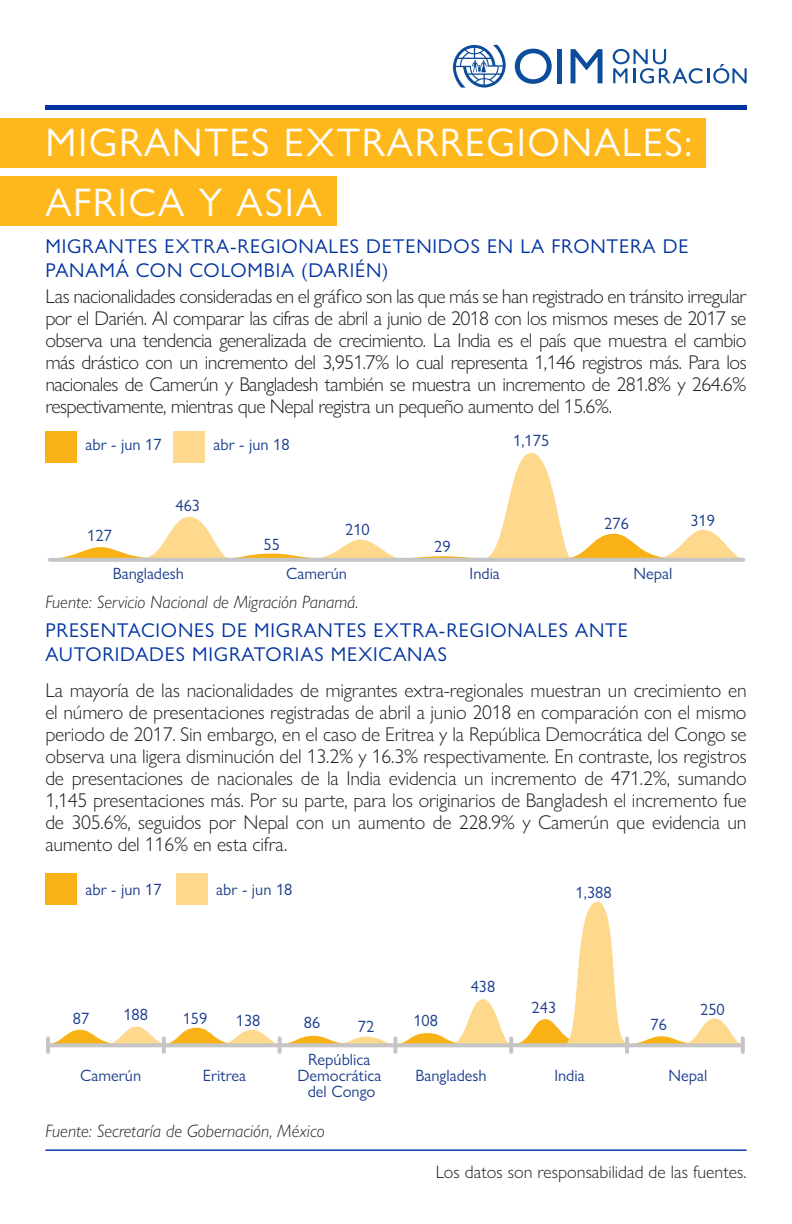
<style>
.page{position:relative;width:792px;height:1224px;background:#fff}
.page>*{position:absolute;margin:0;border:0;box-sizing:border-box;transform-origin:0 0}
.t1{font:40px/60px "Gill Sans Nova";letter-spacing:.04em;color:#fff}
.t2{font:300 20px/22px "Gill Sans Nova";letter-spacing:-.015em;color:#231f20;text-align:justify}
.t3{font:20px/24px "Gill Sans Nova";letter-spacing:.04em;color:#0033a0}
.t4{font:italic 300 18px "Gill Sans Nova";color:#231f20}
.t5{font:300 18px "Gill Sans Nova";color:#231f20}
.t6{font:16.4px/16px "Gill Sans Nova";color:#1c3e8d;text-align:center}
</style>
<div class="page">
<div style="left:45px;top:105px;width:702px;height:5px;background:#0033a0"></div>
<svg style="left:515px;top:49px;width:37px;height:35px"></svg>
<div style="left:557px;top:49px;width:5px;height:34px;background:#0d4c9b"></div>
<svg style="left:571px;top:49px;width:32px;height:34px"></svg>
<svg style="left:453px;top:45px;width:53px;height:43px"></svg>
<svg style="left:613px;top:49px;width:134px;height:35px"></svg>
<div style="left:0;top:118px;width:706px;height:50px;background:#ffb81c"></div>
<div style="left:0;top:176px;width:337px;height:49px;background:#ffb81c"></div>
<hr style="left:45px;top:1149px;width:702px;height:2px;background:#0033a0">
<svg style="left:50px;top:453px;width:693px;height:105px"></svg>
<hr style="left:50px;top:558px;width:693px;height:4px;background:#c5c5c5">
<div style="left:45px;top:431px;width:32px;height:31px;background:#f9b215"></div>
<div style="left:173px;top:431px;width:32px;height:31px;background:#fed88d"></div>
<svg style="left:46px;top:901px;width:696px;height:142px"></svg>
<svg style="left:50px;top:1043px;width:691px;height:4px;background:#c9c5bc"></svg>
<div style="left:45px;top:874px;width:32px;height:31px;background:#f9b215"></div>
<div style="left:176px;top:874px;width:32px;height:31px;background:#fed88d"></div>
<hr style="left:46px;top:1038px;width:4px;height:14px;background:#c5c5c5">
<hr style="left:162px;top:1038px;width:4px;height:14px;background:#c5c5c5">
<svg style="left:278px;top:1038px;width:4px;height:14px"></svg>
<svg style="left:393px;top:1038px;width:4px;height:14px"></svg>
<hr style="left:509px;top:1038px;width:4px;height:14px;background:#c5c5c5">
<hr style="left:625px;top:1038px;width:4px;height:14px;background:#c5c5c5">
<hr style="left:741px;top:1038px;width:4px;height:14px;background:#c5c5c5">
<p class="t1" style="left:45px;top:112px;width:648px">MIGRANTES EXTRARREGIONALES:<br>AFRICA Y ASIA</p>
<p class="t3" style="left:45px;top:234px;width:645px">MIGRANTES EXTRA-REGIONALES DETENIDOS EN LA FRONTERA DE<br>PANAMÁ CON COLOMBIA (DARIÉN)</p>
<p class="t2" style="left:45px;top:285px;width:703px">Las nacionalidades consideradas en el gráfico son las que más se han registrado en tránsito irregular por el Darién. Al comparar las cifras de abril a junio de 2018 con los mismos meses de 2017 se observa una tendencia generalizada de crecimiento. La India es el país que muestra el cambio más drástico con un incremento del 3,951.7% lo cual representa 1,146 registros más. Para los nacionales de Camerún y Bangladesh también se muestra un incremento de 281.8% y 264.6% respectivamente, mientras que Nepal registra un pequeño aumento del 15.6%.</p>
<p class="t6" style="left:85px;top:436px;width:78px">abr - jun 17</p>
<p class="t6" style="left:213px;top:436px;width:78px">abr - jun 18</p>
<p class="t6" style="left:87px;top:528px;width:26px">127</p>
<p class="t6" style="left:176px;top:497px;width:26px">463</p>
<p class="t6" style="left:264px;top:536px;width:18px">55</p>
<p class="t6" style="left:345px;top:522px;width:26px">210</p>
<p class="t6" style="left:434px;top:538px;width:18px">29</p>
<p class="t6" style="left:513px;top:433px;width:37px">1,175</p>
<p class="t6" style="left:604px;top:515px;width:26px">276</p>
<p class="t6" style="left:113px;top:565px;width:73px">Bangladesh</p>
<p class="t6" style="left:286px;top:565px;width:62px">Camerún</p>
<p class="t6" style="left:470px;top:565px;width:32px">India</p>
<p class="t6" style="left:633px;top:565px;width:40px">Nepal</p>
<p class="t4" style="left:45px;top:591px;width:315px">Fuente: Servicio Nacional de Migración Panamá.</p>
<p class="t3" style="left:45px;top:618px;width:584px">PRESENTACIONES DE MIGRANTES EXTRA-REGIONALES ANTE<br>AUTORIDADES MIGRATORIAS MEXICANAS</p>
<p class="t6" style="left:690px;top:512px;width:26px">319</p>
<p class="t2" style="left:45px;top:679px;width:703px">La mayoría de las nacionalidades de migrantes extra-regionales muestran un crecimiento en el número de presentaciones registradas de abril a junio 2018 en comparación con el mismo periodo de 2017. Sin embargo, en el caso de Eritrea y la República Democrática del Congo se observa una ligera disminución del 13.2% y 16.3% respectivamente. En contraste, los registros de presentaciones de nacionales de la India evidencia un incremento de 471.2%, sumando 1,145 presentaciones más. Por su parte, para los originarios de Bangladesh el incremento fue de 305.6%, seguidos por Nepal con un aumento de 228.9% y Camerún que evidencia un aumento del 116% en esta cifra.</p>
<p class="t6" style="left:85px;top:882px;width:78px">abr - jun 17</p>
<p class="t6" style="left:216px;top:882px;width:78px">abr - jun 18</p>
<p class="t6" style="left:73px;top:1010px;width:18px">87</p>
<p class="t6" style="left:123px;top:1006px;width:26px">188</p>
<p class="t6" style="left:183px;top:1010px;width:26px">159</p>
<p class="t6" style="left:236px;top:1012px;width:26px">138</p>
<p class="t6" style="left:413px;top:1012px;width:26px">108</p>
<p class="t6" style="left:304px;top:1014px;width:18px">86</p>
<p class="t6" style="left:358px;top:1018px;width:18px">72</p>
<p class="t6" style="left:471px;top:978px;width:26px">438</p>
<p class="t6" style="left:576px;top:884px;width:37px">1,388</p>
<p class="t6" style="left:532px;top:1000px;width:26px">243</p>
<p class="t6" style="left:700px;top:1002px;width:26px">250</p>
<p class="t6" style="left:651px;top:1016px;width:18px">76</p>
<p class="t6" style="left:80px;top:1068px;width:62px">Camerún</p>
<p class="t6" style="left:203px;top:1068px;width:45px">Eritrea</p>
<p class="t6" style="left:297px;top:1052px;width:85px">República<br>Democrática del Congo</p>
<p class="t4" style="left:45px;top:1120px;width:281px">Fuente: Secretaría de Gobernación, México</p>
<p class="t6" style="left:416px;top:1068px;width:73px">Bangladesh</p>
<p class="t6" style="left:554px;top:1068px;width:32px">India</p>
<p class="t6" style="left:668px;top:1067px;width:40px">Nepal</p>
<p class="t5" style="left:436px;top:1161px;width:312px">Los datos son responsabilidad de las fuentes.</p>
</div>
